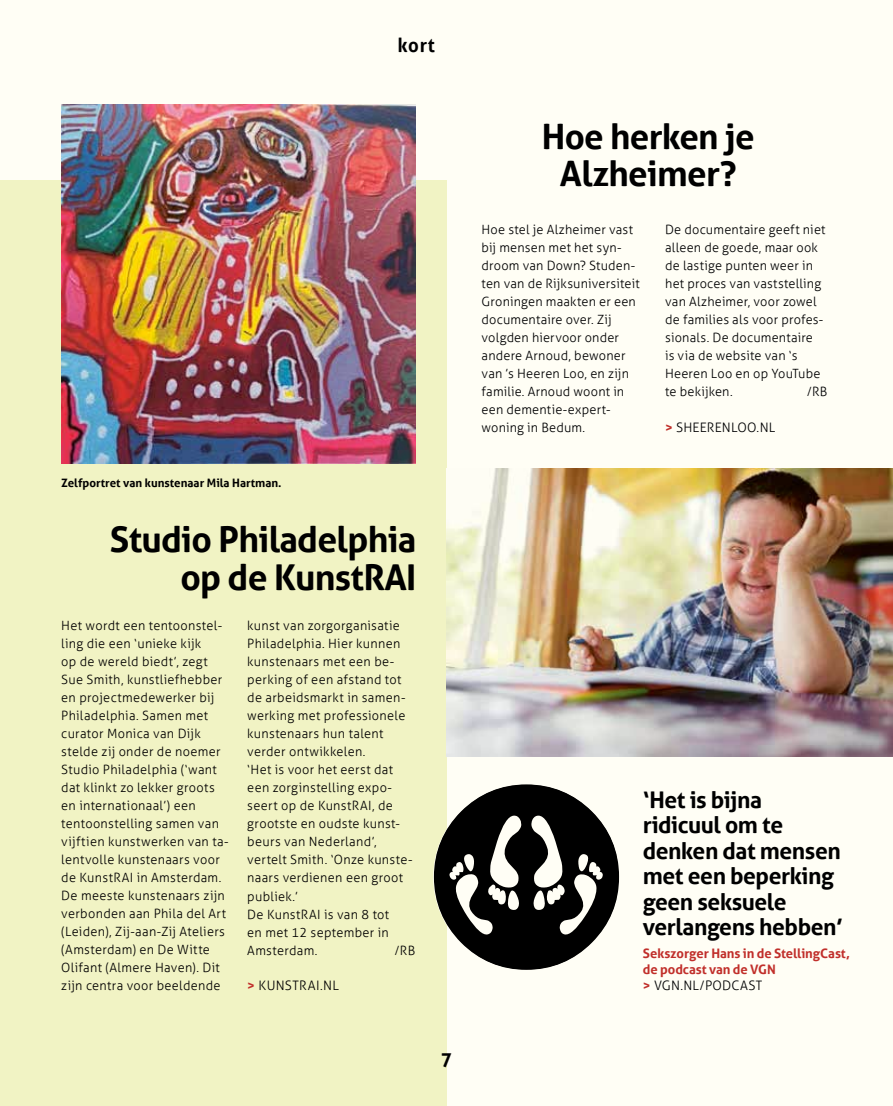
<style>
.page{position:relative;width:893px;height:1106px;background:#fff}
.page>*{position:absolute;margin:0;border:0;box-sizing:border-box;transform-origin:0 0}
.t1{font:700 35.4px/38.2px "Aller";letter-spacing:-.02em;color:#000;text-align:right}
.t2{font:700 34.95px/37.7px "Aller";letter-spacing:-.02em;color:#000;text-align:center}
.t3{font:700 22.95px/25.5px "Aller";letter-spacing:-.02em;color:#000}
.t4{font:700 19.5px "Aller";color:#000;scale:.95 1}
.t5{font:700 13.05px/15.6px "Aller";letter-spacing:-.005em;color:#c1302d}
.t6{font:300 13.05px "Aller";letter-spacing:.015em;color:#000}
.t7{font:300 12.75px/18px "Aller";letter-spacing:.02em;color:#000}
.t8{font:700 11.55px "Aller";color:#000}
.s1{font-weight:700;color:#c1302d}
.s2{font-weight:300;color:#000}
</style>
<div class="page">
<img style="left:0;top:104px;width:893px;height:1002px">
<h3 class="t4" style="left:398px;top:33px;width:40px">kort</h3>
<p class="t8" style="left:61px;top:476px;width:222px">Zelfportret van kunstenaar Mila Hartman.</p>
<h1 class="t1" style="left:110px;top:519px;width:308px">Studio Philadelphia op de KunstRAI</h1>
<p class="t7" style="left:61px;top:616px;width:169px">Het wordt een tentoonstel&shy;ling die een ‘unieke kijk<br>op de wereld biedt’, zegt<br>Sue Smith, kunstliefhebber en projectmedewerker bij<br>Philadelphia. Samen met curator Monica van Dijk stelde zij onder de noemer<br>Studio Philadelphia (‘want dat klinkt zo lekker groots en internationaal’) een tentoonstelling samen van vijftien kunstwerken van ta&shy;lentvolle kunstenaars voor de KunstRAI in Amsterdam.<br>De meeste kunstenaars zijn verbonden aan Phila del Art (Leiden), Zij-aan-Zij Ateliers (Amsterdam) en De Witte<br>Olifant (Almere Haven). Dit zijn centra voor beeldende</p>
<p class="t7" style="left:247px;top:617px;width:167px">kunst van zorgorganisatie<br>Philadelphia. Hier kunnen kunstenaars met een be&shy;perking of een afstand tot de arbeidsmarkt in samen&shy;werking met professionele kunstenaars hun talent verder ontwikkelen.<br>‘Het is voor het eerst dat een zorginstelling expo&shy;seert op de KunstRAI, de grootste en oudste kunst&shy;beurs van Nederland’, vertelt Smith. ‘Onze kunste&shy;naars verdienen een groot publiek.’<br>De KunstRAI is van 8 tot<br>en met 12 september in<br>Amsterdam.</p>
<p class="t7" style="left:394px;top:941px;width:22px">/RB</p>
<p class="t6" style="left:247px;top:978px;width:93px"><span class="s1">&gt;</span> KUNSTRAI.NL</p>
<h3 class="t4" style="left:441px;top:1048px;width:13px">7</h3>
<h2 class="t2" style="left:542px;top:117px;width:214px">Hoe herken je<br>Alzheimer?</h2>
<p class="t7" style="left:482px;top:220px;width:160px">Hoe stel je Alzheimer vast bij mensen met het syn&shy;droom van Down? Studen&shy;ten van de Rijksuniversiteit<br>Groningen maakten er een documentaire over. Zij volgden hiervoor onder andere Arnoud, bewoner van ’s Heeren Loo, en zijn familie. Arnoud woont in een dementie-expert&shy;woning in Bedum.</p>
<p class="t7" style="left:665px;top:221px;width:162px">De documentaire geeft niet alleen de goede, maar ook de lastige punten weer in het proces van vaststelling van Alzheimer, voor zowel de families als voor profes&shy;sionals. De documentaire<br>is via de website van ‘s<br>Heeren Loo en op YouTube te bekijken.</p>
<p class="t7" style="left:807px;top:383px;width:22px">/RB</p>
<p class="t6" style="left:665px;top:420px;width:112px"><span class="s1">&gt;</span> SHEERENLOO.NL</p>
<h3 class="t3" style="left:643px;top:786px;width:202px">‘Het is bijna ridicuul om te denken dat mensen met een beperking geen seksuele verlangens hebben’</h3>
<p class="t5" style="left:643px;top:946px;width:208px">Sekszorger Hans in de StellingCast, de podcast van de VGN<br>&gt; <span class="s2">VGN.NL/PODCAST</span></p>
</div>
